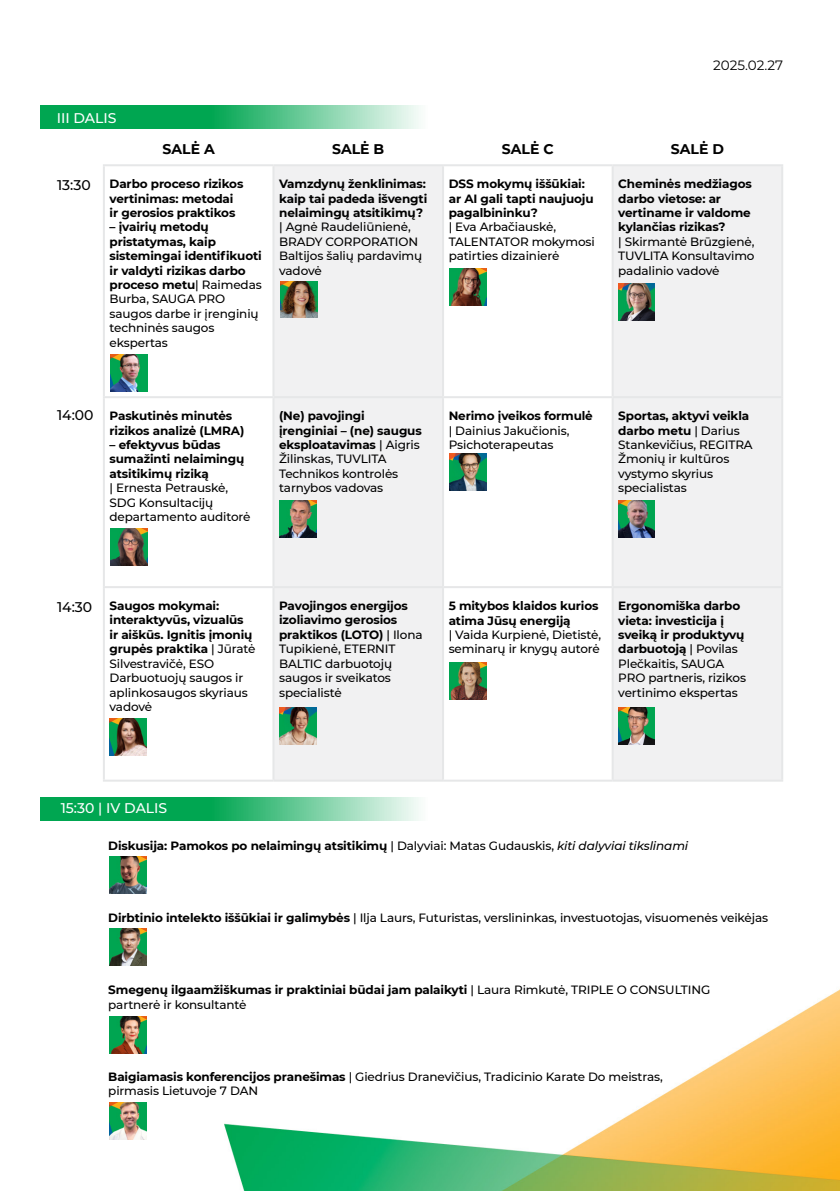
<style>
.page{position:relative;width:840px;height:1191px;background:#fff}
.page>*{position:absolute;margin:0;border:0;box-sizing:border-box;transform-origin:0 0}
.t1{font:500 14px "Montserrat";color:#fff}
.t2{font:700 14px "Montserrat";color:#000}
.t3{font:500 14px "Montserrat";color:#000}
.t4{font:13.6px "Montserrat";color:#000}
.t5{font:500 12px/14.4px "Montserrat";letter-spacing:-.01em;color:#000}
.t6{font:700 12px/14.4px "Montserrat";letter-spacing:-.01em;color:#000}
.s1{font-weight:500}
.s2{font-weight:700}
.s3{font-weight:500;font-style:italic}
</style>
<div class="page">
<img style="left:40px;top:105px;width:799px;height:1086px">
<svg style="left:40px;top:797px;width:433px;height:23px;background:#5ac58e"></svg>
<svg style="left:40px;top:106px;width:433px;height:23px;background:#5ac58e"></svg>
<svg style="left:274px;top:166px;width:506px;height:613px;fill:#f1f1f2"></svg>
<hr style="left:103px;top:164px;width:170px;height:2px;background:#e6e7e8">
<hr style="left:103px;top:166px;width:2px;height:230px;background:#e6e7e8">
<hr style="left:273px;top:164px;width:170px;height:2px;background:#e6e7e8">
<hr style="left:272px;top:166px;width:2px;height:230px;background:#e6e7e8">
<hr style="left:443px;top:164px;width:169px;height:2px;background:#e6e7e8">
<hr style="left:442px;top:166px;width:2px;height:230px;background:#e6e7e8">
<hr style="left:612px;top:164px;width:170px;height:2px;background:#e6e7e8">
<hr style="left:611px;top:166px;width:2px;height:230px;background:#e6e7e8">
<hr style="left:780px;top:166px;width:2px;height:230px;background:#e6e7e8">
<hr style="left:103px;top:396px;width:170px;height:2px;background:#e6e7e8">
<hr style="left:103px;top:398px;width:2px;height:188px;background:#e6e7e8">
<hr style="left:273px;top:396px;width:170px;height:2px;background:#e6e7e8">
<hr style="left:272px;top:398px;width:2px;height:188px;background:#e6e7e8">
<hr style="left:443px;top:396px;width:169px;height:2px;background:#e6e7e8">
<hr style="left:442px;top:398px;width:2px;height:188px;background:#e6e7e8">
<hr style="left:612px;top:396px;width:170px;height:2px;background:#e6e7e8">
<hr style="left:611px;top:398px;width:2px;height:188px;background:#e6e7e8">
<hr style="left:780px;top:398px;width:2px;height:188px;background:#e6e7e8">
<hr style="left:103px;top:586px;width:170px;height:2px;background:#e6e7e8">
<hr style="left:103px;top:588px;width:2px;height:191px;background:#e6e7e8">
<hr style="left:273px;top:586px;width:170px;height:2px;background:#e6e7e8">
<hr style="left:272px;top:588px;width:2px;height:191px;background:#e6e7e8">
<hr style="left:443px;top:586px;width:169px;height:2px;background:#e6e7e8">
<hr style="left:442px;top:588px;width:2px;height:191px;background:#e6e7e8">
<hr style="left:612px;top:586px;width:170px;height:2px;background:#e6e7e8">
<hr style="left:611px;top:588px;width:2px;height:191px;background:#e6e7e8">
<hr style="left:780px;top:588px;width:2px;height:191px;background:#e6e7e8">
<hr style="left:103px;top:779px;width:170px;height:2px;background:#e6e7e8">
<hr style="left:273px;top:779px;width:170px;height:2px;background:#e6e7e8">
<hr style="left:443px;top:779px;width:169px;height:2px;background:#e6e7e8">
<hr style="left:612px;top:779px;width:170px;height:2px;background:#e6e7e8">
<img style="left:111px;top:354px;width:37px;height:37px">
<img style="left:280px;top:281px;width:37px;height:37px">
<img style="left:449px;top:268px;width:37px;height:37px">
<img style="left:617px;top:500px;width:37px;height:37px">
<img style="left:279px;top:707px;width:37px;height:37px">
<img style="left:449px;top:662px;width:37px;height:37px">
<img style="left:109px;top:1016px;width:37px;height:37px">
<img style="left:617px;top:284px;width:37px;height:37px">
<img style="left:109px;top:1102px;width:37px;height:37px">
<img style="left:449px;top:454px;width:37px;height:36px">
<img style="left:279px;top:500px;width:37px;height:37px">
<img style="left:617px;top:707px;width:37px;height:37px">
<img style="left:110px;top:718px;width:37px;height:37px">
<img style="left:110px;top:929px;width:36px;height:36px">
<img style="left:111px;top:529px;width:37px;height:37px">
<img style="left:109px;top:856px;width:37px;height:37px">
<p class="t1" style="left:57px;top:108px;width:61px">III DALIS</p>
<p class="t4" style="left:712px;top:56px;width:72px">2025.02.27</p>
<p class="t3" style="left:57px;top:175px;width:35px">13:30</p>
<p class="t2" style="left:162px;top:139px;width:54px">SALĖ A</p>
<p class="t2" style="left:332px;top:139px;width:54px">SALĖ B</p>
<p class="t2" style="left:501px;top:139px;width:53px">SALĖ C</p>
<p class="t2" style="left:670px;top:139px;width:55px">SALĖ D</p>
<p class="t6" style="left:109px;top:176px;width:135px">Darbo proceso rizikos vertinimas: metodai ir gerosios praktikos</p>
<p class="t6" style="left:109px;top:219px;width:154px">– įvairių metodų pristatymas, kaip sistemingai identifikuoti ir valdyti rizikas darbo proceso metu<span class="s1">| Raimedas<br>Burba, SAUGA PRO saugos darbe ir įrenginių techninės saugos ekspertas</span></p>
<p class="t6" style="left:279px;top:176px;width:150px;text-align:justify">Vamzdynų ženklinimas: kaip tai padeda išvengti nelaimingų atsitikimų?</p>
<p class="t5" style="left:279px;top:219px;width:145px">| Agnė Raudeliūnienė,<br>BRADY CORPORATION<br>Baltijos šalių pardavimų vadovė</p>
<p class="t6" style="left:448px;top:176px;width:146px">DSS mokymų iššūkiai: ar AI gali tapti naujuoju pagalbininku?</p>
<p class="t5" style="left:448px;top:219px;width:147px">| Eva Arbačiauskė,<br>TALENTATOR mokymosi patirties dizainierė</p>
<p class="t6" style="left:618px;top:176px;width:135px">Cheminės medžiagos darbo vietose: ar vertiname ir valdome kylančias rizikas?</p>
<p class="t5" style="left:618px;top:234px;width:138px;text-align:justify">| Skirmantė Brūzgienė, TUVLITA Konsultavimo padalinio vadovė</p>
<p class="t3" style="left:57px;top:405px;width:38px">14:00</p>
<p class="t6" style="left:109px;top:408px;width:136px">Paskutinės minutės rizikos analizė (LMRA)</p>
<p class="t6" style="left:109px;top:437px;width:136px">– efektyvus būdas sumažinti nelaimingų atsitikimų riziką</p>
<p class="t5" style="left:109px;top:480px;width:142px">| Ernesta Petrauskė,<br>SDG Konsultacijų departamento auditorė</p>
<p class="t5" style="left:279px;top:408px;width:144px"><span class="s2">(Ne) pavojingi įrenginiai – (ne) saugus eksploatavimas</span> | Aigris<br>Žilinskas, TUVLITA<br>Technikos kontrolės tarnybos vadovas</p>
<p class="t6" style="left:448px;top:408px;width:146px">Nerimo įveikos formulė</p>
<p class="t5" style="left:448px;top:422px;width:122px">| Dainius Jakučionis,<br>Psichoterapeutas</p>
<p class="t5" style="left:618px;top:408px;width:136px"><span class="s2">Sportas, aktyvi veikla darbo metu</span> | Darius<br>Stankevičius, REGITRA<br>Žmonių ir kultūros vystymo skyrius specialistas</p>
<p class="t3" style="left:57px;top:597px;width:37px">14:30</p>
<p class="t6" style="left:109px;top:598px;width:147px">Saugos mokymai: interaktyvūs, vizualūs<br>ir aiškūs. Ignitis įmonių grupės praktika <span class="s1">| Jūratė<br>Silvestravičė, ESO<br>Darbuotuojų saugos ir aplinkosaugos skyriaus vadovė</span></p>
<p class="t5" style="left:279px;top:598px;width:145px"><span class="s2">Pavojingos energijos izoliavimo gerosios praktikos (LOTO)</span> | Ilona<br>Tupikienė, ETERNIT<br>BALTIC darbuotojų saugos ir sveikatos specialistė</p>
<p class="t6" style="left:448px;top:598px;width:151px">5 mitybos klaidos kurios atima Jūsų energiją</p>
<p class="t5" style="left:448px;top:627px;width:154px">| Vaida Kurpienė, Dietistė, seminarų ir knygų autorė</p>
<p class="t6" style="left:618px;top:598px;width:129px">Ergonomiška darbo vieta: investicija į sveiką ir produktyvų darbuotoją <span class="s1">| Povilas<br>Plečkaitis, SAUGA<br>PRO partneris, rizikos vertinimo ekspertas</span></p>
<p class="t1" style="left:61px;top:798px;width:108px">15:30 | IV DALIS</p>
<p class="t6" style="left:108px;top:838px;width:581px">Diskusija: Pamokos po nelaimingų atsitikimų <span class="s1">| Dalyviai: Matas Gudauskis,</span> <span class="s3">kiti dalyviai tikslinami</span></p>
<p class="t5" style="left:108px;top:910px;width:661px"><span class="s2">Dirbtinio intelekto iššūkiai ir galimybės</span> | Ilja Laurs, Futuristas, verslininkas, investuotojas, visuomenės veikėjas</p>
<p class="t5" style="left:108px;top:982px;width:603px"><span class="s2">Smegenų ilgaamžiškumas ir praktiniai būdai jam palaikyti</span> | Laura Rimkutė, TRIPLE O CONSULTING partnerė ir konsultantė</p>
<p class="t5" style="left:108px;top:1068px;width:555px"><span class="s2">Baigiamasis konferencijos pranešimas</span> | Giedrius Dranevičius, Tradicinio Karate Do meistras, pirmasis Lietuvoje 7 DAN</p>
</div>
